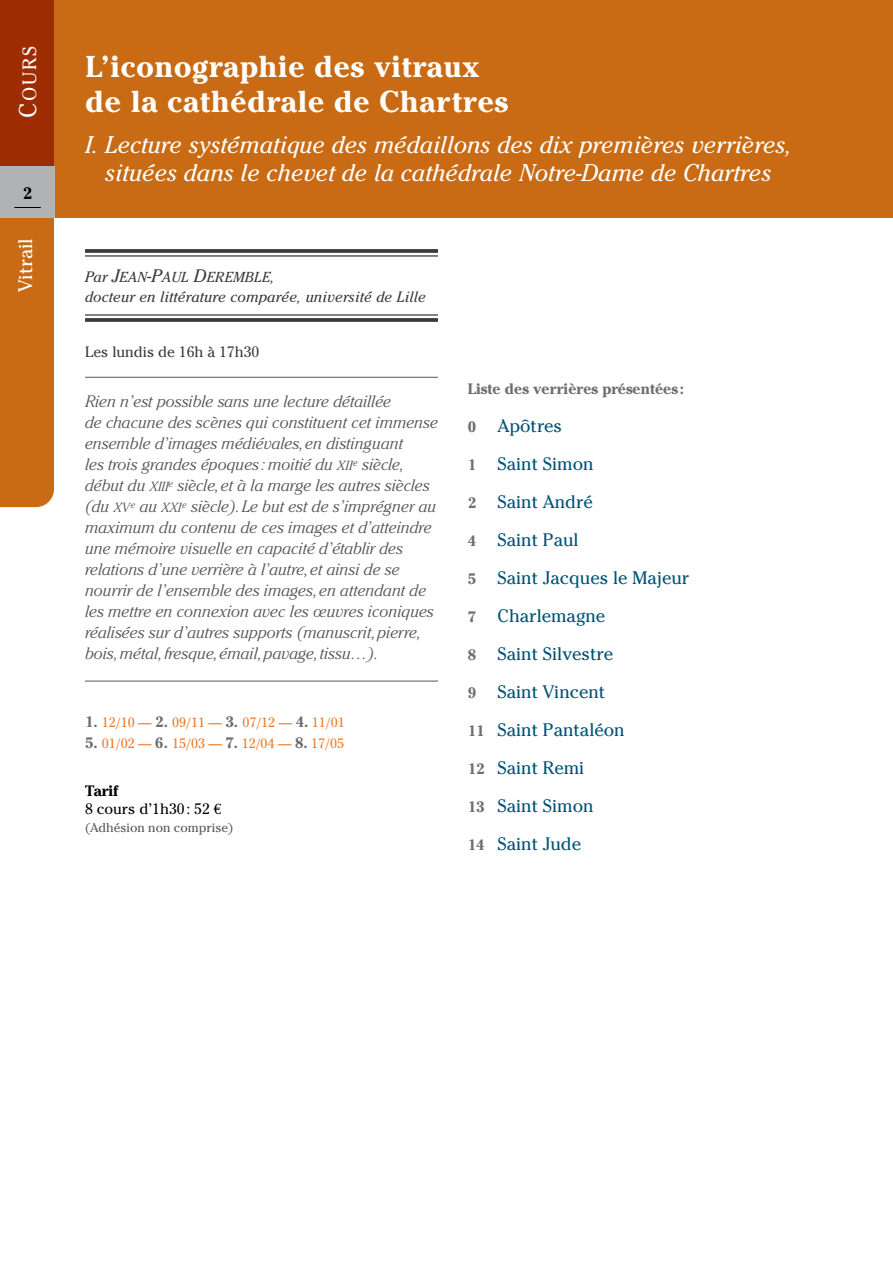
<style>
.page{position:relative;width:893px;height:1263px;background:#fff}
.page>*{position:absolute;margin:0;border:0;box-sizing:border-box;transform-origin:0 0}
.t1{font:700 30px/34.5px "Cheltenham";letter-spacing:.025em;color:#fff}
.t2{font:italic 24px/28.5px "Cheltenham";color:#fff;text-align:center}
.t3{font:19.5px "Cheltenham";color:#fff}
.t4{font:19.2px "Cheltenham Book SC800";color:#fff}
.t5{font:18px/38px "Cheltenham";color:#005275}
.t6{font:italic 300 16.5px/21px "Cheltenham";color:#565655}
.t7{font:700 16.5px "Cheltenham";color:#000}
.t8{font:italic 15px "Cheltenham";letter-spacing:.01em;color:#3a3a39}
.t9{font:700 15px "Cheltenham";color:#6e6e6e}
.t10{font:15px/18px "Cheltenham";color:#000}
.t11{font:15px "Cheltenham";color:#3a3a39}
.t12{font:14.4px "Cheltenham Book Italic SC800";letter-spacing:.015em;color:#3a3a39}
.t13{font:13.5px "Cheltenham";color:#ef7822}
.t14{font:12.75px "Cheltenham";color:#565655}
.s1{font-size:24px}
.s2{font-family:"Cheltenham";font-style:italic;font-size:15px}
.s3{font-size:18px}
.s4{font-family:"Cheltenham Light Italic SC800";font-weight:400;font-style:normal;font-size:13.2px}
.s5{font-weight:700;font-size:15px;color:#6e6e6e}
.s6{font-weight:700}
.s7{font-family:"Euro Serif"}
</style>
<div class="page">
<div style="left:0;top:0;width:893px;height:218px;background:#c96b14"></div>
<svg style="left:0;top:0;width:54px;height:507px;background:#b85d1e"></svg>
<svg style="left:85px;top:249px;width:353px;height:4px"></svg>
<hr style="left:85px;top:255px;width:353px;height:2px;background:#3a3a39">
<hr style="left:85px;top:314px;width:353px;height:2px;background:#3a3a39">
<svg style="left:85px;top:318px;width:353px;height:4px"></svg>
<hr style="left:85px;top:377px;width:353px;height:1px;background:#565655">
<hr style="left:85px;top:681px;width:353px;height:1px;background:#565655">
<p class="t4" style="left:18px;top:118px;width:74px;rotate:-90deg"><span class="s1">C</span>ours</p>
<p class="t7" style="left:23px;top:183px;width:11px">2</p>
<p class="t3" style="left:14px;top:292px;width:56px;rotate:-90deg">Vitrail</p>
<h1 class="t1" style="left:86px;top:49px;width:424px">L’iconographie des vitraux de la cathédrale de Chartres</h1>
<h2 class="t2" style="left:86px;top:130px;width:708px">I. Lecture systématique des médaillons des dix premières verrières, situées dans le chevet de la cathédrale Notre-Dame de Chartres</h2>
<p class="t12" style="left:85px;top:269px;width:191px"><span class="s2">Par</span> <span class="s3">J</span>EAN<span class="s3">-P</span>AUL <span class="s3">D</span>EREMBLE<span class="s2">,</span></p>
<p class="t8" style="left:85px;top:288px;width:342px">docteur en littérature comparée, université de Lille</p>
<p class="t11" style="left:85px;top:343px;width:176px">Les lundis de 16h à 17h30</p>
<p class="t6" style="left:85px;top:391px;width:354px">Rien n’est possible sans une lecture détaillée<br>de chacune des scènes qui constituent cet immense ensemble d’images médiévales, en distinguant<br>les trois grandes époques : moitié du <span class="s4">XII</span><sup>e</sup> siècle, début du <span class="s4">XIII</span><sup>e</sup> siècle, et à la marge les autres siècles (du <span class="s4">XV</span><sup>e</sup> au <span class="s4">XXI</span><sup>e</sup> siècle). Le but est de s’imprégner au maximum du contenu de ces images et d’atteindre une mémoire visuelle en capacité d’établir des relations d’une verrière à l’autre, et ainsi de se nourrir de l’ensemble des images, en attendant de les mettre en connexion avec les œuvres iconiques réalisées sur d’autres supports (manuscrit, pierre, bois, métal, fresque, émail, pavage, tissu…).</p>
<p class="t13" style="left:85px;top:715px;width:261px"><span class="s5">1.</span> 12/10 — <span class="s5">2.</span> 09/11 — <span class="s5">3.</span> 07/12 — <span class="s5">4.</span> 11/01</p>
<p class="t13" style="left:85px;top:736px;width:261px"><span class="s5">5.</span> 01/02 — <span class="s5">6.</span> 15/03 — <span class="s5">7.</span> 12/04 — <span class="s5">8.</span> 17/05</p>
<p class="t10" style="left:85px;top:782px;width:138px"><span class="s6">Tarif<br></span>8 cours d’1h30: 52 <span class="s7">e</span></p>
<p class="t14" style="left:85px;top:820px;width:150px">(Adhésion non comprise)</p>
<p class="t9" style="left:468px;top:380px;width:218px">Liste des verrières présentées :</p>
<p class="t5" style="left:468px;top:407px;width:223px"><span class="s5">0</span> Apôtres<br><span class="s5">1</span> Saint Simon<br><span class="s5">2</span> Saint André<br><span class="s5">4</span> Saint Paul<br><span class="s5">5</span> Saint Jacques le Majeur<br><span class="s5">7</span> Charlemagne<br><span class="s5">8</span> Saint Silvestre<br><span class="s5">9</span> Saint Vincent<br><span class="s5">11</span> Saint Pantaléon<br><span class="s5">12</span> Saint Remi<br><span class="s5">13</span> Saint Simon<br><span class="s5">14</span> Saint Jude</p>
</div>
